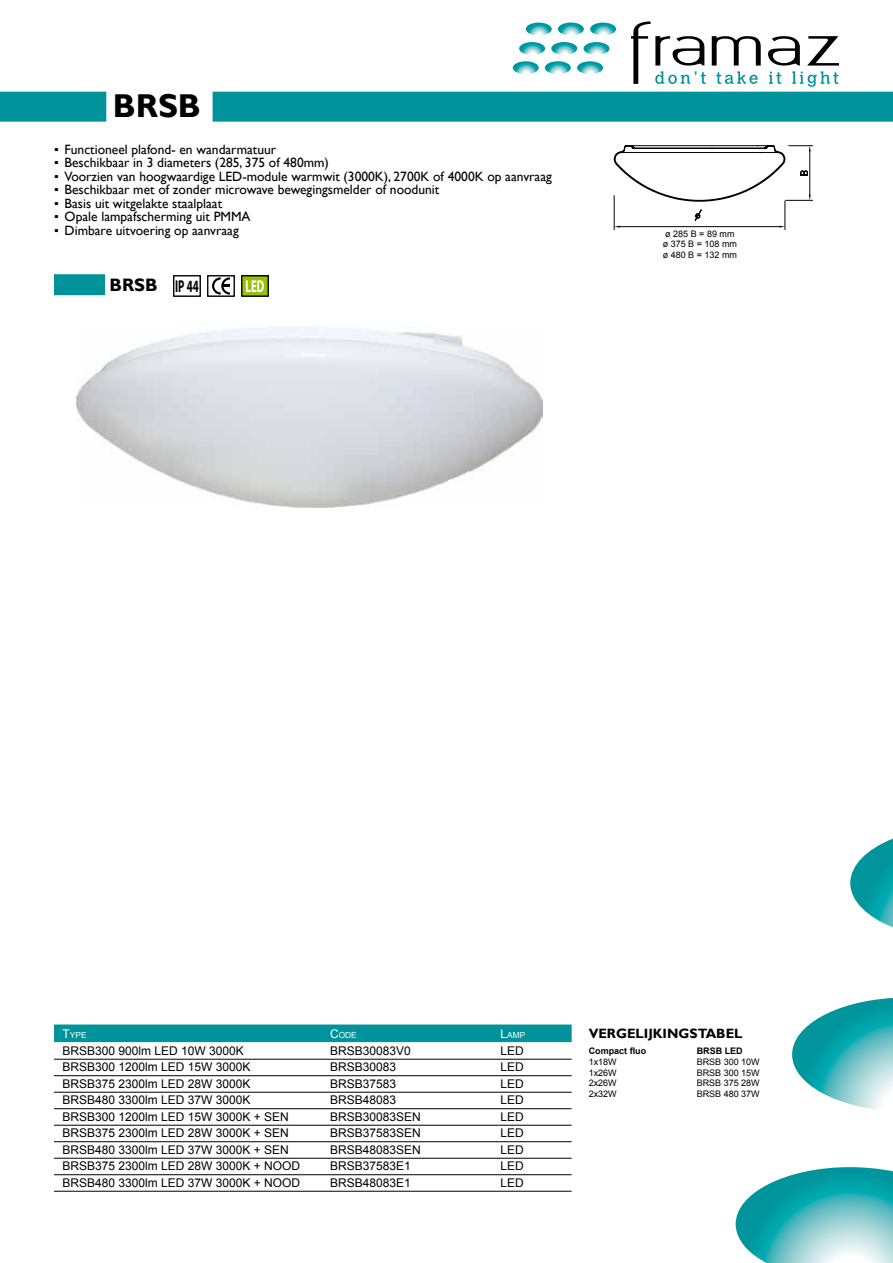
<style>
.page{position:relative;width:893px;height:1263px;background:#fff}
.page>*{position:absolute;margin:0;border:0;box-sizing:border-box;transform-origin:0 0}
.t1{font:700 33px "Gill Sans";color:#000}
.t2{font:700 18px "Gill Sans";color:#000}
.t3{font:700 17.1px "Myriad Pro";color:#000;scale:.63 1}
.t4{font:700 17.1px "Myriad Pro";color:#fff;scale:.63 1}
.t5{font:13.5px "Gill Sans";color:#000}
.t6{font:700 13.5px "Gill Sans";color:#000}
.t7{font:12px "Arial";color:#000}
.t8{font:9px/10.8px "Arial";color:#000}
.t9{font:700 9px "Arial";color:#000}
.t10{font:8.4px "Arial";color:#fff}
.s1{font-family:"Verdana"}
.s2{font-size:12px}
</style>
<div class="page">
<svg style="left:558px;top:23px;width:26px;height:12px"></svg>
<svg style="left:551px;top:42px;width:26px;height:13px"></svg>
<svg style="left:545px;top:61px;width:26px;height:13px"></svg>
<svg style="left:590px;top:23px;width:26px;height:12px"></svg>
<svg style="left:583px;top:42px;width:26px;height:13px"></svg>
<svg style="left:577px;top:61px;width:26px;height:13px"></svg>
<svg style="left:526px;top:23px;width:26px;height:12px"></svg>
<svg style="left:519px;top:42px;width:26px;height:13px"></svg>
<svg style="left:513px;top:61px;width:26px;height:13px"></svg>
<svg style="left:631px;top:21px;width:75px;height:63px"></svg>
<svg style="left:712px;top:36px;width:49px;height:48px"></svg>
<svg style="left:768px;top:36px;width:71px;height:51px"></svg>
<svg style="left:850px;top:838px;width:43px;height:89px"></svg>
<svg style="left:792px;top:998px;width:101px;height:111px"></svg>
<svg style="left:736px;top:1167px;width:157px;height:96px;background:#65c1c5"></svg>
<div style="left:0;top:92px;width:893px;height:30px;background:#00939b"></div>
<div style="left:106px;top:88px;width:107px;height:37px;background:#fff"></div>
<div style="left:54px;top:274px;width:366px;height:21px;background:#00939b"></div>
<div style="left:105px;top:273px;width:328px;height:24px;background:#fff"></div>
<div style="left:54px;top:1024px;width:518px;height:18px;background:#00939b"></div>
<hr style="left:54px;top:1059px;width:518px;height:1px;background:#000">
<hr style="left:54px;top:1075px;width:518px;height:1px;background:#000">
<hr style="left:54px;top:1092px;width:518px;height:1px;background:#000">
<hr style="left:54px;top:1108px;width:518px;height:1px;background:#000">
<hr style="left:54px;top:1125px;width:518px;height:1px;background:#000">
<hr style="left:54px;top:1141px;width:518px;height:1px;background:#000">
<hr style="left:54px;top:1158px;width:518px;height:1px;background:#000">
<hr style="left:54px;top:1174px;width:518px;height:1px;background:#000">
<hr style="left:54px;top:1191px;width:518px;height:1px;background:#000">
<div style="left:173px;top:275px;width:28px;height:22px;border:1px solid #000"></div>
<svg style="left:212px;top:277px;width:18px;height:18px"></svg>
<div style="left:207px;top:275px;width:28px;height:22px;border:1px solid #000"></div>
<div style="left:242px;top:276px;width:26px;height:20px;background:#97bf0d"></div>
<div style="left:241px;top:275px;width:28px;height:22px;border:1px solid #000"></div>
<img style="left:77px;top:326px;width:466px;height:182px">
<svg style="left:613px;top:145px;width:200px;height:85px"></svg>
<h1 class="t1" style="left:113px;top:86px;width:90px">BRSB</h1>
<p class="t5" style="left:54px;top:142px;width:224px"><span class="s1">▪</span> Functioneel plafond- en wandarmatuur</p>
<p class="t5" style="left:54px;top:155px;width:276px"><span class="s1">▪</span> Beschikbaar in 3 diameters (285, 375 of 480mm)</p>
<p class="t5" style="left:54px;top:169px;width:499px"><span class="s1">▪</span> Voorzien van hoogwaardige LED-module warmwit (3000K), 2700K of 4000K op aanvraag</p>
<p class="t5" style="left:54px;top:182px;width:387px"><span class="s1">▪</span> Beschikbaar met of zonder microwave bewegingsmelder of noodunit</p>
<p class="t5" style="left:54px;top:196px;width:170px"><span class="s1">▪</span> Basis uit witgelakte staalplaat</p>
<p class="t5" style="left:54px;top:209px;width:198px"><span class="s1">▪</span> Opale lampafscherming uit PMMA</p>
<p class="t5" style="left:54px;top:223px;width:186px"><span class="s1">▪</span> Dimbare uitvoering op aanvraag</p>
<h2 class="t2" style="left:109px;top:274px;width:50px">BRSB</h2>
<h3 class="t3" style="left:175px;top:275px;width:39px">IP 44</h3>
<h3 class="t4" style="left:246px;top:275px;width:32px">LED</h3>
<p class="t8" style="left:663px;top:228px;width:76px">ø 285 B = 89 mm ø 375 B = 108 mm ø 480 B = 132 mm</p>
<p class="t10" style="left:63px;top:1030px;width:26px"><span class="s2">T</span>YPE</p>
<p class="t10" style="left:330px;top:1030px;width:28px"><span class="s2">C</span>ODE</p>
<p class="t10" style="left:500px;top:1030px;width:26px"><span class="s2">L</span>AMP</p>
<p class="t7" style="left:63px;top:1043px;width:183px">BRSB300 900lm LED 10W 3000K</p>
<p class="t7" style="left:330px;top:1043px;width:82px">BRSB30083V0</p>
<p class="t7" style="left:500px;top:1043px;width:25px">LED</p>
<p class="t7" style="left:63px;top:1059px;width:190px">BRSB300 1200lm LED 15W 3000K</p>
<p class="t7" style="left:330px;top:1059px;width:68px">BRSB30083</p>
<p class="t7" style="left:500px;top:1059px;width:25px">LED</p>
<p class="t7" style="left:63px;top:1076px;width:190px">BRSB375 2300lm LED 28W 3000K</p>
<p class="t7" style="left:330px;top:1076px;width:68px">BRSB37583</p>
<p class="t7" style="left:500px;top:1076px;width:25px">LED</p>
<p class="t7" style="left:63px;top:1092px;width:190px">BRSB480 3300lm LED 37W 3000K</p>
<p class="t7" style="left:330px;top:1092px;width:68px">BRSB48083</p>
<p class="t7" style="left:500px;top:1092px;width:25px">LED</p>
<p class="t7" style="left:63px;top:1109px;width:228px">BRSB300 1200lm LED 15W 3000K + SEN</p>
<p class="t7" style="left:330px;top:1109px;width:92px">BRSB30083SEN</p>
<p class="t7" style="left:500px;top:1109px;width:25px">LED</p>
<p class="t7" style="left:63px;top:1125px;width:228px">BRSB375 2300lm LED 28W 3000K + SEN</p>
<p class="t7" style="left:330px;top:1125px;width:92px">BRSB37583SEN</p>
<p class="t7" style="left:500px;top:1125px;width:25px">LED</p>
<p class="t7" style="left:63px;top:1142px;width:228px">BRSB480 3300lm LED 37W 3000K + SEN</p>
<p class="t7" style="left:330px;top:1142px;width:92px">BRSB48083SEN</p>
<p class="t7" style="left:500px;top:1142px;width:25px">LED</p>
<p class="t7" style="left:63px;top:1158px;width:239px">BRSB375 2300lm LED 28W 3000K + NOOD</p>
<p class="t7" style="left:330px;top:1158px;width:82px">BRSB37583E1</p>
<p class="t7" style="left:500px;top:1158px;width:25px">LED</p>
<p class="t7" style="left:63px;top:1175px;width:239px">BRSB480 3300lm LED 37W 3000K + NOOD</p>
<p class="t7" style="left:330px;top:1175px;width:82px">BRSB48083E1</p>
<p class="t7" style="left:500px;top:1175px;width:25px">LED</p>
<p class="t6" style="left:589px;top:1026px;width:155px">VERGELIJKINGSTABEL</p>
<p class="t9" style="left:589px;top:1045px;width:59px">Compact fluo</p>
<p class="t9" style="left:697px;top:1045px;width:47px">BRSB LED</p>
<p class="t8" style="left:589px;top:1056px;width:30px">1x18W</p>
<p class="t8" style="left:697px;top:1056px;width:65px">BRSB 300 10W</p>
<p class="t8" style="left:589px;top:1067px;width:30px">1x26W</p>
<p class="t8" style="left:697px;top:1067px;width:65px">BRSB 300 15W</p>
<p class="t8" style="left:589px;top:1078px;width:30px">2x26W</p>
<p class="t8" style="left:697px;top:1078px;width:65px">BRSB 375 28W</p>
<p class="t8" style="left:589px;top:1089px;width:30px">2x32W</p>
<p class="t8" style="left:697px;top:1089px;width:65px">BRSB 480 37W</p>
</div>
